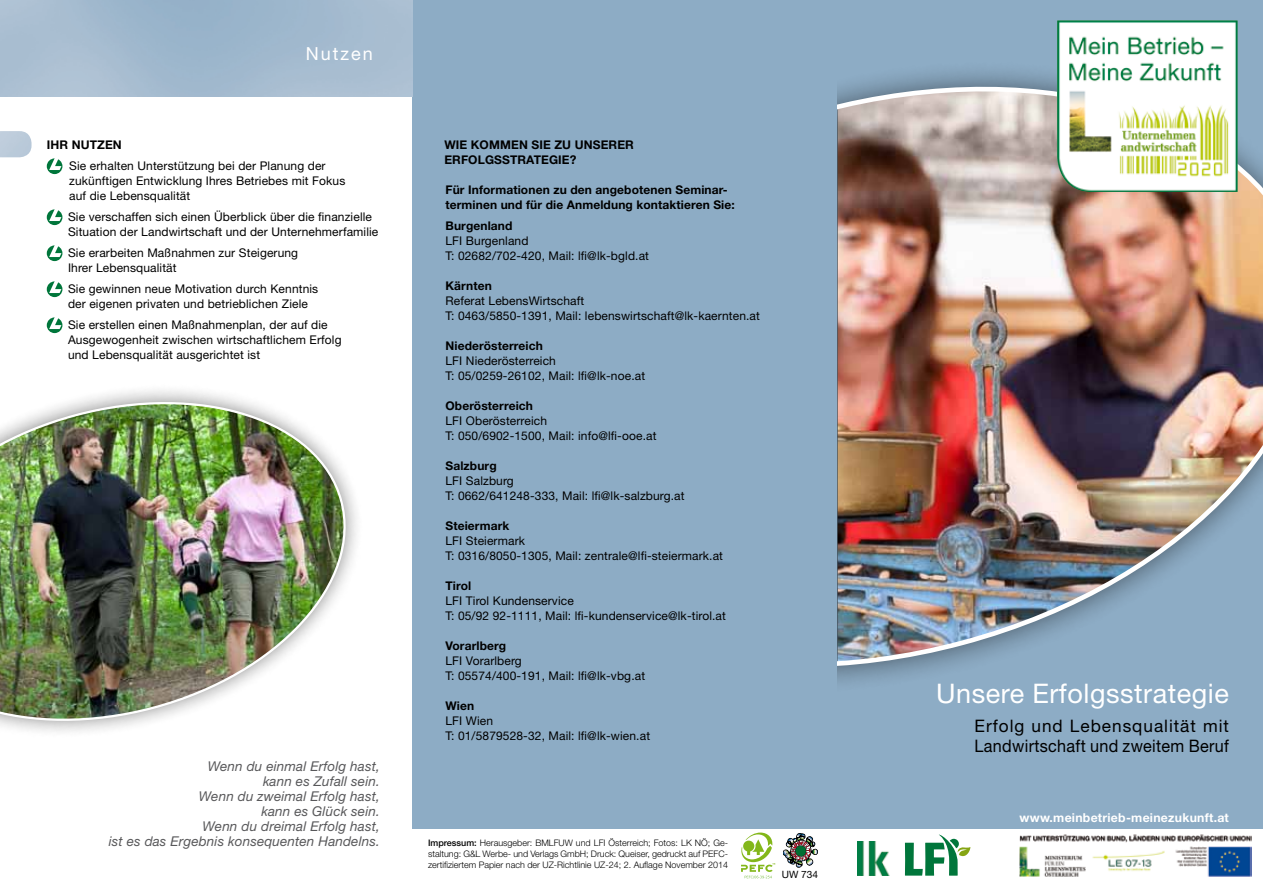
<style>
.page{position:relative;width:1263px;height:893px;background:#fff}
.page>*{position:absolute;margin:0;border:0;box-sizing:border-box;transform-origin:0 0}
.t1{font:27px "Helvetica Neue LT Std";letter-spacing:.02em;color:#fff}
.t2{font:18px "Helvetica Neue LT Std";letter-spacing:.11em;color:#fff}
.t3{font:17.25px/19.5px "Helvetica Neue LT Std";letter-spacing:.02em;color:#000}
.t4{font:italic 13.5px/15px "Helvetica Neue LT Std";letter-spacing:.01em;color:#58585a;text-align:right}
.t5{font:700 12.3px "Helvetica Neue LT Std";letter-spacing:.02em;color:#fff}
.t6{font:12px/15px "Helvetica Neue LT Std";letter-spacing:.01em;color:#000}
.t7{font:700 12px/15px "Helvetica Neue LT Std";letter-spacing:.01em;color:#000}
.t8{font:10.05px "Helvetica Neue";color:#000}
.t9{font:300 9px/10.8px "Helvetica Neue";color:#000;text-align:justify}
.s1{font-weight:500}
</style>
<div class="page">
<div style="left:412px;top:0;width:426px;height:893px;background:#8dacc5"></div>
<div style="left:838px;top:0;width:425px;height:893px;background:#8dacc5"></div>
<img style="left:838px;top:71px;width:425px;height:612px">
<div style="left:407px;top:829px;width:856px;height:64px;background:#fff"></div>
<img style="left:0;top:131px;width:32px;height:26px">
<div style="left:47px;top:158px;width:15px;height:16px;background:#00763b;border-radius:50%"></div>
<svg style="left:49px;top:158px;width:14px;height:12px"></svg>
<div style="left:47px;top:209px;width:15px;height:16px;background:#00763b;border-radius:50%"></div>
<svg style="left:49px;top:209px;width:14px;height:12px"></svg>
<div style="left:47px;top:245px;width:15px;height:16px;background:#00763b;border-radius:50%"></div>
<svg style="left:49px;top:245px;width:14px;height:12px"></svg>
<div style="left:47px;top:281px;width:15px;height:16px;background:#00763b;border-radius:50%"></div>
<svg style="left:49px;top:281px;width:14px;height:12px"></svg>
<svg style="left:47px;top:317px;width:15px;height:16px"></svg>
<svg style="left:49px;top:317px;width:14px;height:11px"></svg>
<img style="left:0;top:390px;width:357px;height:342px">
<img style="left:1057px;top:20px;width:181px;height:172px">
<img style="left:1019px;top:835px;width:232px;height:42px">
<svg style="left:905px;top:834px;width:65px;height:42px"></svg>
<img style="left:858px;top:841px;width:32px;height:35px">
<svg style="left:783px;top:833px;width:34px;height:34px"></svg>
<svg style="left:741px;top:832px;width:35px;height:47px"></svg>
<h2 class="t2" style="left:306px;top:42px;width:68px">Nutzen</h2>
<p class="t7" style="left:47px;top:137px;width:77px">ihr nutzen</p>
<p class="t6" style="left:69px;top:158px;width:278px">Sie erhalten Unterstützung bei der Planung der zukünftigen Entwicklung Ihres Betriebes mit Fokus auf die Lebensqualität</p>
<p class="t6" style="left:68px;top:209px;width:312px">Sie verschaffen sich einen Überblick über die finanzielle<br>Situation der Landwirtschaft und der Unternehmerfamilie</p>
<p class="t6" style="left:68px;top:245px;width:232px">Sie erarbeiten Maßnahmen zur Steigerung<br>Ihrer Lebensqualität</p>
<p class="t6" style="left:68px;top:281px;width:252px">Sie gewinnen neue Motivation durch Kenntnis der eigenen privaten und betrieblichen Ziele</p>
<p class="t6" style="left:68px;top:317px;width:275px">Sie erstellen einen Maßnahmenplan, der auf die<br>Ausgewogenheit zwischen wirtschaftlichem Erfolg und Lebensqualität ausgerichtet ist</p>
<p class="t4" style="left:109px;top:759px;width:273px">Wenn du einmal Erfolg hast,<br>kann es Zufall sein.<br>Wenn du zweimal Erfolg hast,<br>kann es Glück sein.<br>Wenn du dreimal Erfolg hast,<br>ist es das Ergebnis konsequenten Handelns.</p>
<p class="t7" style="left:444px;top:137px;width:191px">Wie kommen Sie zu unserer<br>Erfolgsstrategie?</p>
<p class="t7" style="left:445px;top:182px;width:291px">Für Informationen zu den angebotenen Seminar&shy;terminen und für die Anmeldung kontaktieren Sie:</p>
<p class="t7" style="left:445px;top:218px;width:69px">Burgenland</p>
<p class="t6" style="left:445px;top:233px;width:205px">LFI Burgenland<br>T: 02682/702-420, Mail: lfi@lk-bgld.at</p>
<p class="t7" style="left:445px;top:278px;width:48px">Kärnten</p>
<p class="t6" style="left:445px;top:293px;width:316px">Referat LebensWirtschaft<br>T: 0463/5850-1391, Mail: lebenswirtschaft@lk-kaernten.at</p>
<p class="t7" style="left:445px;top:338px;width:99px">Niederösterreich</p>
<p class="t6" style="left:445px;top:353px;width:201px">LFI Niederösterreich<br>T: 05/0259-26102, Mail: lfi@lk-noe.at</p>
<p class="t7" style="left:445px;top:398px;width:89px">Oberösterreich</p>
<p class="t6" style="left:445px;top:413px;width:212px">LFI Oberösterreich<br>T: 050/6902-1500, Mail: info@lfi-ooe.at</p>
<p class="t7" style="left:445px;top:458px;width:53px">Salzburg</p>
<p class="t6" style="left:445px;top:473px;width:241px">LFI Salzburg<br>T: 0662/641248-333, Mail: lfi@lk-salzburg.at</p>
<p class="t7" style="left:445px;top:518px;width:65px">Steiermark</p>
<p class="t6" style="left:445px;top:533px;width:279px">LFI Steiermark<br>T: 0316/8050-1305, Mail: zentrale@lfi-steiermark.at</p>
<p class="t7" style="left:445px;top:578px;width:27px">Tirol</p>
<p class="t6" style="left:445px;top:593px;width:282px">LFI Tirol Kundenservice<br>T: 05/92 92-1111, Mail: lfi-kundenservice@lk-tirol.at</p>
<p class="t7" style="left:445px;top:638px;width:62px">Vorarlberg</p>
<p class="t6" style="left:445px;top:653px;width:201px">LFI Vorarlberg<br>T: 05574/400-191, Mail: lfi@lk-vbg.at</p>
<p class="t7" style="left:445px;top:698px;width:30px">Wien</p>
<p class="t6" style="left:445px;top:713px;width:206px">LFI Wien<br>T: 01/5879528-32, Mail: lfi@lk-wien.at</p>
<p class="t9" style="left:428px;top:838px;width:302px"><span class="s1">Impressum:</span> Herausgeber: BMLFUW und LFI Österreich; Fotos: LK NÖ; Ge&shy;staltung: G&amp;L Werbe- und Verlags GmbH; Druck: Queiser, gedruckt auf PEFC&shy;zertifiziertem Papier nach der UZ-Richtlinie UZ-24; 2. Auflage November 2014</p>
<p class="t8" style="left:782px;top:869px;width:38px">UW 734</p>
<h1 class="t1" style="left:936px;top:677px;width:294px">Unsere Erfolgsstrategie</h1>
<h3 class="t3" style="left:974px;top:716px;width:256px">Erfolg und Lebensqualität mit<br>Landwirtschaft und zweitem Beruf</h3>
<p class="t5" style="left:1019px;top:810px;width:211px">www.meinbetrieb-meinezukunft.at</p>
</div>
